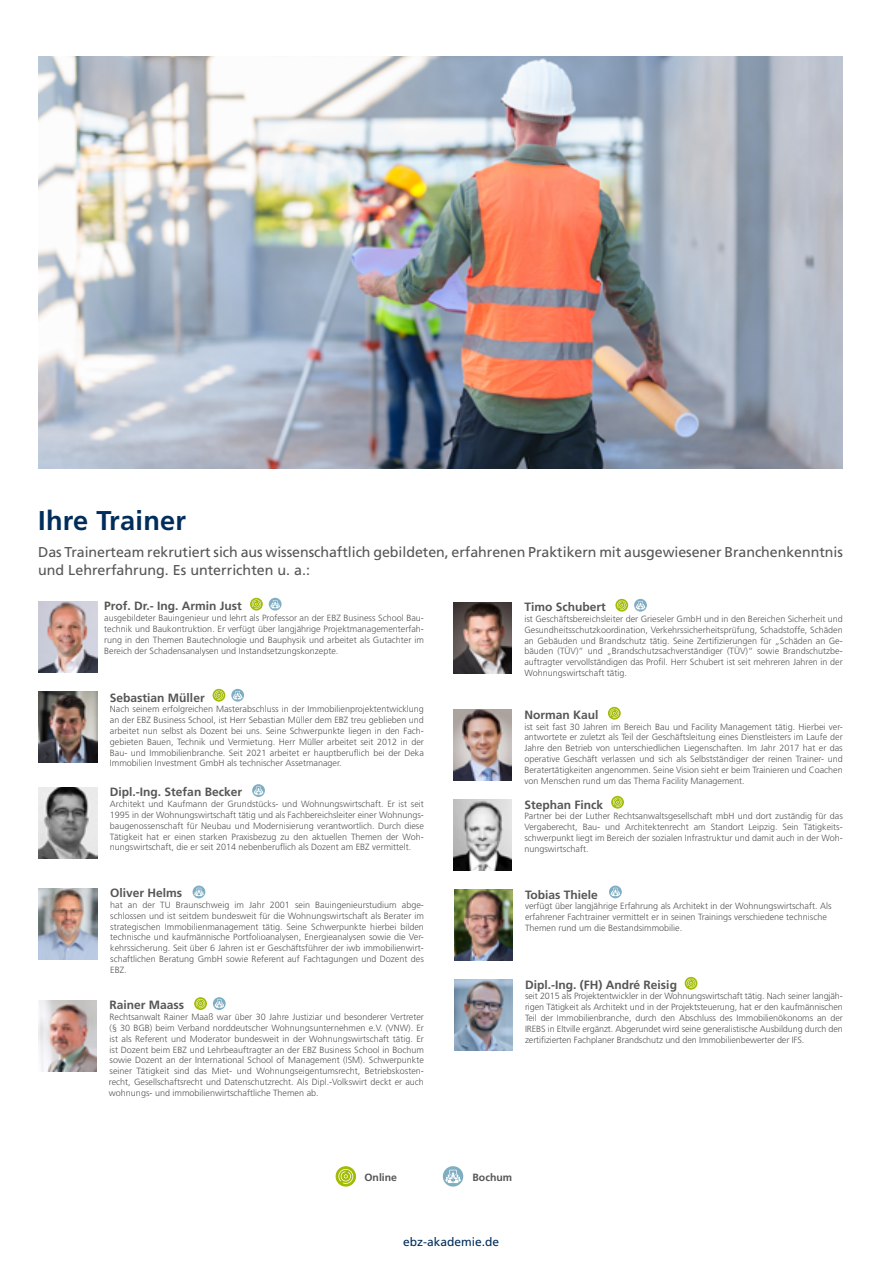
<style>
.page{position:relative;width:881px;height:1263px;background:#fff}
.page>*{position:absolute;margin:0;border:0;box-sizing:border-box;transform-origin:0 0}
.Mengentext_Bold{font:700 27.15px "Frutiger LT Pro";letter-spacing:.01em;color:#002d5c}
.Text{font:14.25px/18px "Frutiger LT Std";letter-spacing:-.005em;color:#565655}
.t1{font:700 12px "Frutiger LT Pro";color:#565655}
.t2{font:12px "Frutiger LT Std";color:#002d5c}
.t3{font:700 10.5px "Frutiger LT Pro";color:#565655}
.t4{font:300 9px/10.8px "Frutiger LT Std";color:#565655;text-align:justify}
</style>
<div class="page">
<img style="left:39px;top:56px;width:803px;height:413px">
<img style="left:453px;top:602px;width:58px;height:71px">
<img style="left:39px;top:787px;width:58px;height:71px">
<img style="left:39px;top:888px;width:58px;height:71px">
<img style="left:39px;top:1000px;width:58px;height:72px">
<img style="left:453px;top:799px;width:58px;height:72px">
<img style="left:454px;top:889px;width:58px;height:72px">
<img style="left:454px;top:979px;width:58px;height:72px">
<img style="left:39px;top:691px;width:58px;height:72px">
<img style="left:453px;top:709px;width:58px;height:72px">
<img style="left:39px;top:601px;width:58px;height:71px">
<svg style="left:335px;top:1166px;width:21px;height:20px"></svg>
<svg style="left:442px;top:1166px;width:21px;height:20px"></svg>
<svg style="left:212px;top:689px;width:13px;height:13px"></svg>
<svg style="left:231px;top:689px;width:13px;height:13px"></svg>
<svg style="left:194px;top:997px;width:13px;height:13px"></svg>
<svg style="left:213px;top:997px;width:12px;height:13px"></svg>
<svg style="left:250px;top:598px;width:13px;height:12px"></svg>
<svg style="left:269px;top:598px;width:12px;height:12px"></svg>
<svg style="left:615px;top:599px;width:13px;height:13px"></svg>
<svg style="left:634px;top:599px;width:12px;height:13px"></svg>
<svg style="left:608px;top:707px;width:12px;height:13px"></svg>
<svg style="left:611px;top:796px;width:12px;height:13px"></svg>
<svg style="left:684px;top:977px;width:13px;height:13px"></svg>
<svg style="left:252px;top:784px;width:13px;height:13px"></svg>
<svg style="left:192px;top:885px;width:13px;height:13px"></svg>
<svg style="left:609px;top:885px;width:12px;height:13px"></svg>
<p class="Mengentext_Bold" style="left:38px;top:504px;width:149px">Ihre Trainer</p>
<p class="Text" style="left:38px;top:543px;width:805px">Das Trainerteam rekrutiert sich aus wissenschaftlich gebildeten, erfahrenen Praktikern mit ausgewiesener Branchenkenntnis und Lehrerfahrung. Es unterrichten u. a.:</p>
<p class="t1" style="left:104px;top:599px;width:139px">Prof. Dr.- Ing. Armin Just</p>
<p class="t4" style="left:104px;top:613px;width:321px">ausgebildeter Bauingenieur und lehrt als Professor an der EBZ Business School Bau&shy;technik und Baukontruktion. Er verfügt über langjährige Projektmanagementerfah&shy;rung in den Themen Bautechnologie und Bauphysik und arbeitet als Gutachter im Bereich der Schadensanalysen und Instandsetzungskonzepte.</p>
<p class="t1" style="left:524px;top:600px;width:83px">Timo Schubert</p>
<p class="t4" style="left:524px;top:614px;width:320px">ist Geschäftsbereichsleiter der Grieseler GmbH und in den Bereichen Sicherheit und Gesundheitsschutzkoordination, Verkehrssicherheitsprüfung, Schadstoffe, Schäden an Gebäuden und Brandschutz tätig. Seine Zertifizierungen für „Schäden an Ge&shy;bäuden (TÜV)“ und „Brandschutzsachverständiger (TÜV)“ sowie Brandschutzbe&shy;auftragter vervollständigen das Profil. Herr Schubert ist seit mehreren Jahren in der Wohnungswirtschaft tätig.</p>
<p class="t1" style="left:110px;top:690px;width:96px">Sebastian Müller</p>
<p class="t4" style="left:110px;top:704px;width:315px">Nach seinem erfolgreichen Masterabschluss in der Immobilienprojektentwicklung an der EBZ Business School, ist Herr Sebastian Müller dem EBZ treu geblieben und arbeitet nun selbst als Dozent bei uns. Seine Schwerpunkte liegen in den Fach&shy;gebieten Bauen, Technik und Vermietung. Herr Müller arbeitet seit 2012 in der Bau- und Immobilienbranche. Seit 2021 arbeitet er hauptberuflich bei der Deka Immobilien Investment GmbH als technischer Assetmanager.</p>
<p class="t1" style="left:524px;top:707px;width:76px">Norman Kaul</p>
<p class="t4" style="left:524px;top:721px;width:320px">ist seit fast 30 Jahren im Bereich Bau und Facility Management tätig. Hierbei ver&shy;antwortete er zuletzt als Teil der Geschäftsleitung eines Dienstleisters im Laufe der Jahre den Betrieb von unterschiedlichen Liegenschaften. Im Jahr 2017 hat er das operative Geschäft verlassen und sich als Selbstständiger der reinen Trainer- und Beratertätigkeiten angenommen. Seine Vision sieht er beim Trainieren und Coachen von Menschen rund um das Thema Facility Management.</p>
<p class="t1" style="left:110px;top:785px;width:134px">Dipl.-Ing. Stefan Becker</p>
<p class="t4" style="left:110px;top:799px;width:315px">Architekt und Kaufmann der Grundstücks- und Wohnungswirtschaft. Er ist seit 1995 in der Wohnungswirtschaft tätig und als Fachbereichsleiter einer Wohnungs&shy;baugenossenschaft für Neubau und Modernisierung verantwortlich. Durch diese Tätigkeit hat er einen starken Praxisbezug zu den aktuellen Themen der Woh&shy;nungswirtschaft, die er seit 2014 nebenberuflich als Dozent am EBZ vermittelt.</p>
<p class="t1" style="left:110px;top:886px;width:74px">Oliver Helms</p>
<p class="t4" style="left:110px;top:900px;width:315px">hat an der TU Braunschweig im Jahr 2001 sein Bauingenieurstudium abge&shy;schlossen und ist seitdem bundesweit für die Wohnungswirtschaft als Berater im strategischen Immobilienmanagement tätig. Seine Schwerpunkte hierbei bilden technische und kaufmännische Portfolioanalysen, Energieanalysen sowie die Ver&shy;kehrssicherung. Seit über 6 Jahren ist er Geschäftsführer der iwb immobilienwirt&shy;schaftlichen Beratung GmbH sowie Referent auf Fachtagungen und Dozent des EBZ.</p>
<p class="t1" style="left:524px;top:797px;width:80px">Stephan Finck</p>
<p class="t4" style="left:524px;top:811px;width:320px">Partner bei der Luther Rechtsanwaltsgesellschaft mbH und dort zuständig für das Vergaberecht, Bau- und Architektenrecht am Standort Leipzig. Sein Tätigkeits&shy;schwerpunkt liegt im Bereich der sozialen Infrastruktur und damit auch in der Woh&shy;nungswirtschaft.</p>
<p class="t1" style="left:525px;top:887px;width:74px">Tobias Thiele</p>
<p class="t4" style="left:525px;top:901px;width:308px">verfügt über langjährige Erfahrung als Architekt in der Wohnungswirtschaft. Als</p>
<p class="t4" style="left:525px;top:912px;width:303px">erfahrener Fachtrainer vermittelt er in seinen Trainings verschiedene technische</p>
<p class="t4" style="left:525px;top:922px;width:159px">Themen rund um die Bestandsimmobilie.</p>
<p class="t1" style="left:109px;top:998px;width:76px">Rainer Maass</p>
<p class="t4" style="left:109px;top:1012px;width:316px">Rechtsanwalt Rainer Maaß war über 30 Jahre Justiziar und besonderer Vertreter (§ 30 BGB) beim Verband norddeutscher Wohnungsunternehmen e.V. (VNW). Er ist als Referent und Moderator bundesweit in der Wohnungswirtschaft tätig. Er ist Dozent beim EBZ und Lehrbeauftragter an der EBZ Business School in Bochum sowie Dozent an der International School of Management (ISM). Schwerpunkte seiner Tätigkeit sind das Miet- und Wohnungseigentumsrecht, Betriebskosten&shy;recht, Gesellschaftsrecht und Datenschutzrecht. Als Dipl.-Volkswirt deckt er auch wohnungs- und immobilienwirtschaftliche Themen ab.</p>
<p class="t1" style="left:525px;top:977px;width:153px">Dipl.-Ing. (FH) André Reisig</p>
<p class="t4" style="left:525px;top:991px;width:319px">seit 2015 als Projektentwickler in der Wohnungswirtschaft tätig. Nach seiner langjäh&shy;rigen Tätigkeit als Architekt und in der Projektsteuerung, hat er den kaufmännischen Teil der Immobilienbranche, durch den Abschluss des Immobilienökonoms an der IREBS in Eltville ergänzt. Abgerundet wird seine generalistische Ausbildung durch den zertifizierten Fachplaner Brandschutz und den Immobilienbewerter der IFS.</p>
<p class="t3" style="left:364px;top:1171px;width:34px">Online</p>
<p class="t3" style="left:472px;top:1171px;width:41px">Bochum</p>
<p class="t2" style="left:403px;top:1235px;width:98px">ebz-akademie.de</p>
</div>
